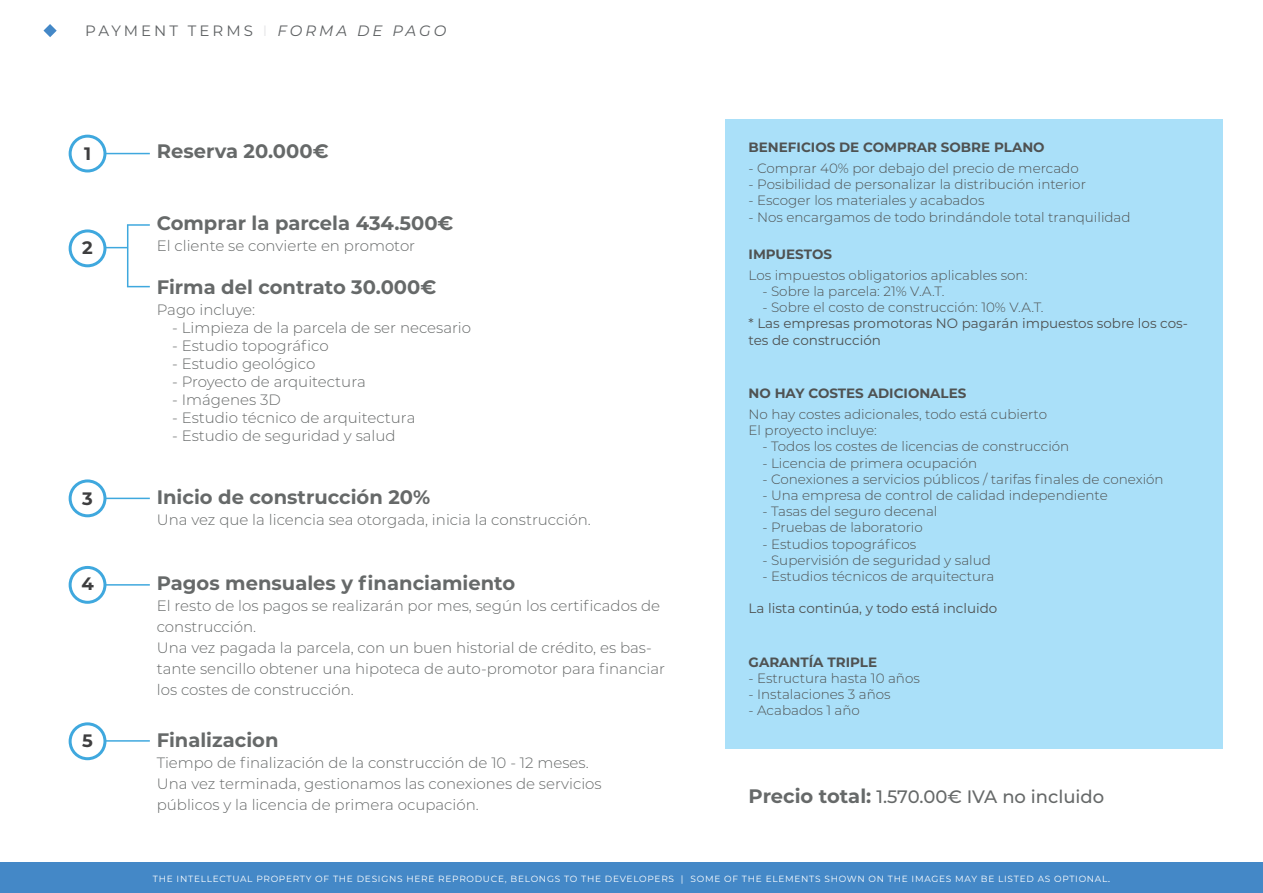
<style>
.page{position:relative;width:1263px;height:893px;background:#fff}
.page>*{position:absolute;margin:0;border:0;box-sizing:border-box;transform-origin:0 0}
.t1{font:700 19.5px "Montserrat";color:#666969}
.t2{font:500 18px "Montserrat";color:#666969}
.t3{font:700 18px "Montserrat";color:#3e3e3f}
.t4{font:300 15px/21px "Montserrat";color:#666969}
.t5{font:15px "Montserrat";letter-spacing:.2em;color:#5e6163}
.t6{font:300 13.5px "Montserrat";color:#4f5252}
.t7{font:13.5px/16.2px "Montserrat";color:#4f5252}
.t8{font:700 13.5px "Montserrat";color:#4f5252}
.t9{font:9px "Montserrat";letter-spacing:.08em;color:#fff}
.s1{color:#e6e7e9}
.s2{font-style:italic}
.s3{font-weight:700;font-size:19.5px}
.s4{font-family:"Lato"}
</style>
<div class="page">
<div style="left:0;top:862px;width:1263px;height:31px;background:#4488c7"></div>
<svg style="left:43px;top:24px;width:14px;height:13px"></svg>
<div style="left:725px;top:120px;width:498px;height:629px;background:#aae0f9"></div>
<hr style="left:104px;top:153px;width:46px;height:1px;background:#3fa8de">
<hr style="left:104px;top:498px;width:46px;height:1px;background:#3fa8de">
<hr style="left:104px;top:584px;width:46px;height:2px;background:#3fa8de">
<hr style="left:104px;top:740px;width:46px;height:2px;background:#3fa8de">
<hr style="left:127px;top:224px;width:23px;height:2px;background:#3fa8de">
<svg style="left:128px;top:286px;width:22px;height:1px"></svg>
<svg style="left:106px;top:247px;width:21px;height:1px"></svg>
<hr style="left:127px;top:225px;width:1px;height:62px;background:#3fa8de">
<div style="left:69px;top:135px;width:37px;height:37px;border:3px solid #3fa8de;border-radius:50%"></div>
<div style="left:69px;top:229px;width:37px;height:38px;border:3px solid #3fa8de;border-radius:50%"></div>
<div style="left:69px;top:479px;width:37px;height:38px;border:3px solid #3fa8de;border-radius:50%"></div>
<div style="left:69px;top:566px;width:37px;height:38px;border:3px solid #3fa8de;border-radius:50%"></div>
<div style="left:69px;top:722px;width:37px;height:38px;border:3px solid #3fa8de;border-radius:50%"></div>
<p class="t5" style="left:85px;top:21px;width:363px">PAYMENT TERMS <span class="s1">I</span> <span class="s2">FORMA DE PAGO</span></p>
<p class="t3" style="left:84px;top:141px;width:9px">1</p>
<p class="t3" style="left:82px;top:235px;width:12px">2</p>
<p class="t3" style="left:82px;top:486px;width:12px">3</p>
<p class="t3" style="left:81px;top:571px;width:14px">4</p>
<p class="t3" style="left:82px;top:727px;width:12px">5</p>
<p class="t1" style="left:157px;top:137px;width:173px">Reserva 20.000€</p>
<p class="t1" style="left:157px;top:209px;width:298px">Comprar la parcela 434.500€</p>
<p class="t4" style="left:157px;top:235px;width:260px">El cliente se convierte en promotor</p>
<p class="t1" style="left:157px;top:273px;width:281px">Firma del contrato 30.000€</p>
<p class="t4" style="left:157px;top:298px;width:100px">Pago incluye:</p>
<p class="t4" style="left:172px;top:316px;width:300px">- Limpieza de la parcela de ser necesario</p>
<p class="t4" style="left:172px;top:334px;width:158px">- Estudio topográfico</p>
<p class="t4" style="left:172px;top:352px;width:145px">- Estudio geológico</p>
<p class="t4" style="left:172px;top:370px;width:195px">- Proyecto de arquitectura</p>
<p class="t4" style="left:172px;top:388px;width:110px">- Imágenes 3D</p>
<p class="t4" style="left:172px;top:406px;width:245px">- Estudio técnico de arquitectura</p>
<p class="t4" style="left:172px;top:424px;width:225px">- Estudio de seguridad y salud</p>
<p class="t1" style="left:157px;top:483px;width:275px">Inicio de construcción 20%</p>
<p class="t4" style="left:157px;top:508px;width:435px">Una vez que la licencia sea otorgada, inicia la construcción.</p>
<p class="t1" style="left:157px;top:569px;width:360px">Pagos mensuales y financiamiento</p>
<p class="t4" style="left:157px;top:595px;width:505px">El resto de los pagos se realizarán por mes, según los certificados de construcción.</p>
<p class="t4" style="left:157px;top:637px;width:510px">Una vez pagada la parcela, con un buen historial de crédito, es bas&shy;tante sencillo obtener una hipoteca de auto-promotor para financiar los costes de construcción.</p>
<p class="t1" style="left:157px;top:726px;width:123px">Finalizacion</p>
<p class="t4" style="left:157px;top:751px;width:433px">Tiempo de finalización de la construcción de 10 - 12 meses.</p>
<p class="t4" style="left:157px;top:772px;width:446px">Una vez terminada, gestionamos las conexiones de servicios públicos y la licencia de primera ocupación.</p>
<p class="t8" style="left:749px;top:137px;width:298px">BENEFICIOS DE COMPRAR SOBRE PLANO</p>
<p class="t6" style="left:749px;top:159px;width:332px">- Comprar 40% por debajo del precio de mercado</p>
<p class="t6" style="left:749px;top:175px;width:339px">- Posibilidad de personalizar la distribución interior</p>
<p class="t6" style="left:749px;top:191px;width:237px">- Escoger los materiales y acabados</p>
<p class="t6" style="left:749px;top:208px;width:384px">- Nos encargamos de todo brindándole total tranquilidad</p>
<p class="t8" style="left:749px;top:244px;width:85px">IMPUESTOS</p>
<p class="t6" style="left:749px;top:266px;width:280px">Los impuestos obligatorios aplicables son:</p>
<p class="t6" style="left:762px;top:282px;width:183px">- Sobre la parcela: 21% V.A.T.</p>
<p class="t6" style="left:762px;top:298px;width:283px">- Sobre el costo de construcción: 10% V.A.T.</p>
<p class="t7" style="left:749px;top:315px;width:441px">* Las empresas promotoras NO pagarán impuestos sobre los cos&shy;tes de construcción</p>
<p class="t8" style="left:749px;top:383px;width:219px">NO HAY COSTES ADICIONALES</p>
<p class="t6" style="left:749px;top:405px;width:300px">No hay costes adicionales, todo está cubierto</p>
<p class="t6" style="left:749px;top:421px;width:130px">El proyecto incluye:</p>
<p class="t6" style="left:762px;top:437px;width:308px">- Todos los costes de licencias de construcción</p>
<p class="t6" style="left:762px;top:454px;width:216px">- Licencia de primera ocupación</p>
<p class="t6" style="left:762px;top:470px;width:403px">- Conexiones a servicios públicos / tarifas finales de conexión</p>
<p class="t6" style="left:762px;top:486px;width:347px">- Una empresa de control de calidad independiente</p>
<p class="t6" style="left:762px;top:502px;width:176px">- Tasas del seguro decenal</p>
<p class="t6" style="left:762px;top:518px;width:162px">- Pruebas de laboratorio</p>
<p class="t6" style="left:762px;top:535px;width:155px">- Estudios topográficos</p>
<p class="t6" style="left:762px;top:551px;width:230px">- Supervisión de seguridad y salud</p>
<p class="t6" style="left:762px;top:567px;width:233px">- Estudios técnicos de arquitectura</p>
<p class="t7" style="left:749px;top:600px;width:250px">La lista continúa, y todo está incluido</p>
<p class="t8" style="left:749px;top:652px;width:130px">GARANTÍA TRIPLE</p>
<p class="t6" style="left:749px;top:669px;width:173px">- Estructura hasta 10 años</p>
<p class="t6" style="left:749px;top:685px;width:144px">- Instalaciones 3 años</p>
<p class="t6" style="left:749px;top:701px;width:113px">- Acabados 1 año</p>
<p class="t2" style="left:749px;top:784px;width:357px"><span class="s3">Precio total:</span> 1.570.00€ IVA no incluido</p>
<p class="t9" style="left:153px;top:873px;width:959px">THE INTELLECTUAL PROPERTY OF THE DESIGNS HERE REPRODUCE, BELONGS TO THE DEVELOPERS | SOME OF THE ELEMENTS SHOWN ON THE IMAGES MAY BE LISTED AS OPTIONAL<span class="s4">.</span></p>
</div>
